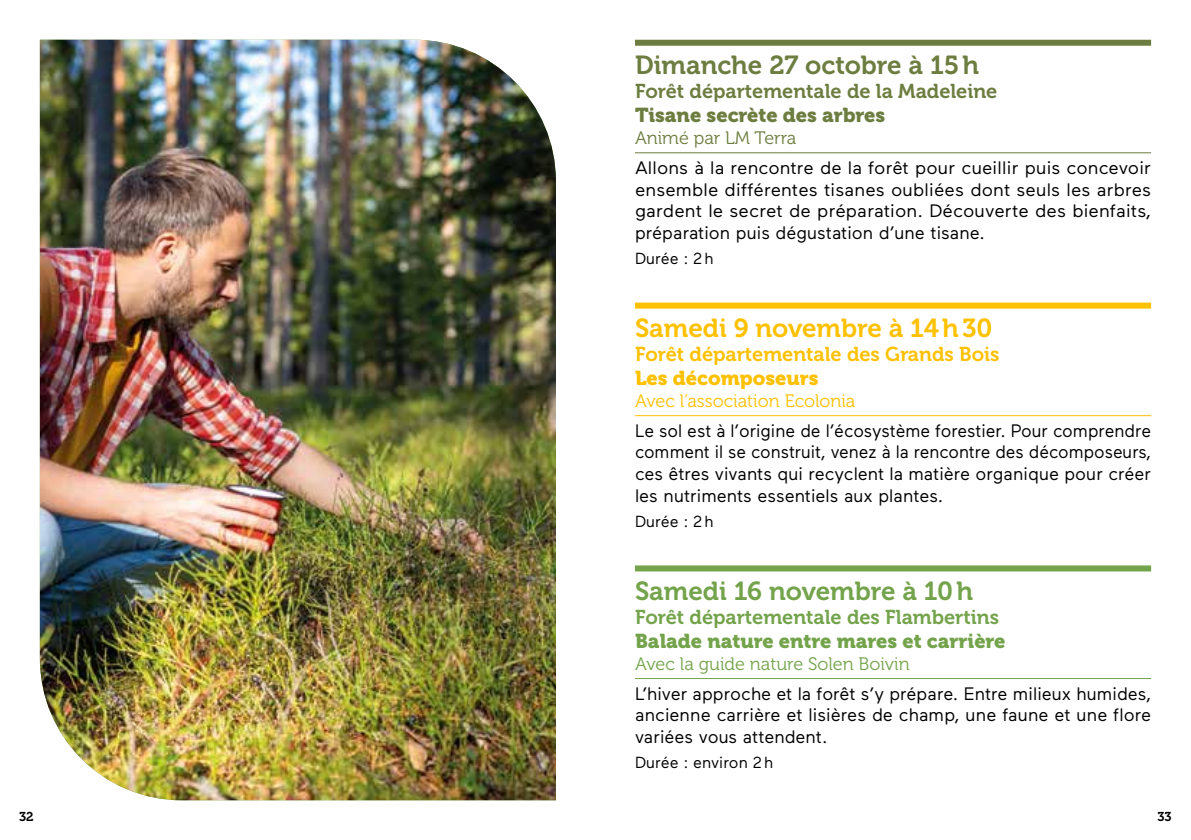
<style>
.page{position:relative;width:1191px;height:840px;background:#fff}
.page>*{position:absolute;margin:0;border:0;box-sizing:border-box;transform-origin:0 0}
.t1{font:26px "Museo 700";color:#6c7d3f}
.t2{font:26px "Museo 700";color:#fdc100}
.t3{font:26px "Museo 700";color:#73a34a}
.t4{font:20px "Museo 700";color:#73a34a}
.t5{font:20px "Museo 700";color:#6c7d3f}
.t6{font:20px "Museo 700";color:#fdc100}
.t7{font:20px "Museo 900";color:#73a34a}
.t8{font:20px "Museo 900";color:#6c7d3f}
.t9{font:20px "Museo 900";color:#fdc100}
.t10{font:18px/21.6px "Maax";color:#000;text-align:justify}
.t11{font:18px "Museo 300";color:#73a34a}
.t12{font:18px "Museo 300";color:#fdc100}
.t13{font:18px "Museo 300";color:#6c7d3f}
.t14{font:16px "Maax";color:#000}
.t15{font:12.8px "Museo 700";color:#000}
</style>
<div class="page">
<div style="left:635px;top:40px;width:516px;height:6px;background:#6c7d3f"></div>
<hr style="left:635px;top:152px;width:516px;height:1px;background:#6c7d3f">
<div style="left:635px;top:302px;width:516px;height:6px;background:#fdc100"></div>
<hr style="left:635px;top:415px;width:516px;height:1px;background:#fdc100">
<div style="left:635px;top:565px;width:516px;height:6px;background:#73a34a"></div>
<hr style="left:635px;top:677px;width:516px;height:1px;background:#73a34a">
<img style="left:40px;top:40px;width:516px;height:759px">
<h1 class="t1" style="left:635px;top:51px;width:345px">Dimanche 27 octobre à 15h</h1>
<p class="t5" style="left:635px;top:80px;width:364px">Forêt départementale de la Madeleine</p>
<p class="t8" style="left:635px;top:104px;width:252px">Tisane secrète des arbres</p>
<p class="t13" style="left:635px;top:128px;width:163px">Animé par LM Terra</p>
<p class="t10" style="left:635px;top:157px;width:518px">Allons à la rencontre de la forêt pour cueillir puis concevoir ensemble différentes tisanes oubliées dont seuls les arbres gardent le secret de préparation. Découverte des bienfaits, préparation puis dégustation d’une tisane.</p>
<p class="t14" style="left:635px;top:249px;width:80px">Durée : 2h</p>
<h1 class="t2" style="left:635px;top:313px;width:359px">Samedi 9 novembre à 14h30</h1>
<p class="t6" style="left:635px;top:343px;width:366px">Forêt départementale des Grands Bois</p>
<p class="t9" style="left:635px;top:366px;width:185px">Les décomposeurs</p>
<p class="t12" style="left:635px;top:390px;width:222px">Avec l’association Ecolonia</p>
<p class="t10" style="left:635px;top:420px;width:518px">Le sol est à l’origine de l’écosystème forestier. Pour comprendre comment il se construit, venez à la rencontre des décomposeurs, ces êtres vivants qui recyclent la matière organique pour créer les nutriments essentiels aux plantes.</p>
<p class="t14" style="left:635px;top:512px;width:80px">Durée : 2h</p>
<h1 class="t3" style="left:635px;top:576px;width:339px">Samedi 16 novembre à 10h</h1>
<p class="t4" style="left:635px;top:605px;width:365px">Forêt départementale des Flambertins</p>
<p class="t7" style="left:635px;top:629px;width:372px">Balade nature entre mares et carrière</p>
<p class="t11" style="left:635px;top:653px;width:276px">Avec la guide nature Solen Boivin</p>
<p class="t10" style="left:635px;top:682px;width:517px">L’hiver approche et la forêt s’y prépare. Entre milieux humides, ancienne carrière et lisières de champ, une faune et une flore variées vous attendent.</p>
<p class="t14" style="left:635px;top:753px;width:139px">Durée : environ 2h</p>
<p class="t15" style="left:19px;top:808px;width:16px">32</p>
<p class="t15" style="left:1157px;top:808px;width:16px">33</p>
</div>
